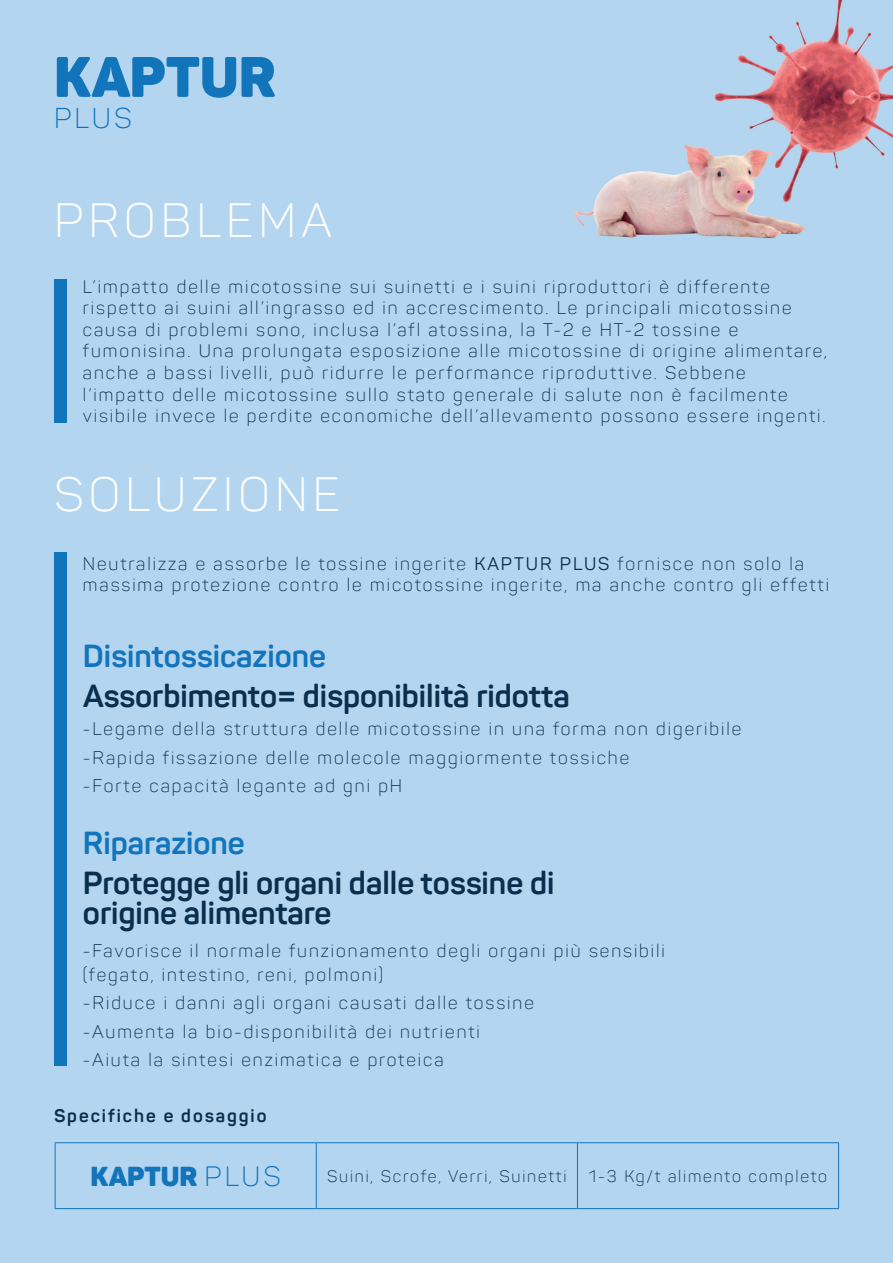
<style>
.page{position:relative;width:893px;height:1263px;background:#b4d5ef}
.page>*{position:absolute;margin:0;border:0;box-sizing:border-box;transform-origin:0 0}
.t1{font:900 56.25px "Panton";color:#1275bc}
.t2{font:300 47.55px "Panton";letter-spacing:.11em;color:#fff}
.t3{font:700 31.5px/30px "Panton";color:#092f4e}
.t4{font:700 31.5px "Panton";color:#1275bc}
.t5{font:300 28.35px "Panton";color:#1275bc}
.t6{font:900 27.15px "Panton";color:#1275bc}
.t7{font:300 18px/21.6px "Panton";letter-spacing:.11em;color:#092f4e}
.t8{font:700 18px "Panton";letter-spacing:.11em;color:#092f4e}
.t9{font:300 16.5px "Panton";letter-spacing:.11em;color:#092f4e}
.s1{font-family:"Panton W01";font-weight:400}
.s2{font-weight:300;font-size:27.75px}
</style>
<div class="page">
<div style="left:54px;top:279px;width:13px;height:144px;background:#1275bc"></div>
<div style="left:54px;top:552px;width:13px;height:514px;background:#1275bc"></div>
<img style="left:714px;top:0;width:179px;height:104px">
<img style="left:749px;top:104px;width:46px;height:24px">
<img style="left:795px;top:104px;width:98px;height:53px">
<img style="left:834px;top:157px;width:4px;height:12px">
<img style="left:684px;top:128px;width:132px;height:42px">
<img style="left:575px;top:170px;width:140px;height:42px">
<img style="left:715px;top:209px;width:33px;height:3px">
<img style="left:574px;top:212px;width:232px;height:27px">
<img style="left:697px;top:168px;width:119px;height:41px">
<hr style="left:55px;top:1142px;width:261px;height:1px;background:#1275bc">
<hr style="left:55px;top:1143px;width:1px;height:65px;background:#1275bc">
<hr style="left:316px;top:1142px;width:261px;height:1px;background:#1275bc">
<hr style="left:316px;top:1143px;width:1px;height:65px;background:#1275bc">
<hr style="left:577px;top:1142px;width:262px;height:1px;background:#1275bc">
<hr style="left:577px;top:1143px;width:1px;height:65px;background:#1275bc">
<hr style="left:838px;top:1143px;width:1px;height:65px;background:#1275bc">
<hr style="left:55px;top:1208px;width:261px;height:1px;background:#1275bc">
<hr style="left:316px;top:1208px;width:261px;height:1px;background:#1275bc">
<hr style="left:577px;top:1208px;width:262px;height:1px;background:#1275bc">
<h1 class="t1" style="left:54px;top:41px;width:223px">KAPTUR</h1>
<h3 class="t5" style="left:54px;top:101px;width:79px">PLUS</h3>
<h2 class="t2" style="left:54px;top:192px;width:279px">PROBLEMA</h2>
<p class="t7" style="left:83px;top:275px;width:746px">L’impatto delle micotossine sui suinetti e i suini riproduttori è differente rispetto ai suini all’ingrasso ed in accrescimento. Le principali micotossine causa di problemi sono, inclusa l’afl atossina, la T-2 e HT-2 tossine e fumonisina. Una prolungata esposizione alle micotossine di origine alimentare, anche a bassi livelli, può ridurre le performance riproduttive. Sebbene l’impatto delle micotossine sullo stato generale di salute non è facilmente visibile invece le perdite economiche dell’allevamento possono essere ingenti.</p>
<h2 class="t2" style="left:54px;top:465px;width:288px">SOLUZIONE</h2>
<p class="t7" style="left:83px;top:553px;width:748px">Neutralizza e assorbe le tossine ingerite <span class="s1">KAPTUR PLUS</span> fornisce non solo la massima protezione contro le micotossine ingerite, ma anche contro gli effetti</p>
<h3 class="t4" style="left:83px;top:636px;width:245px">Disintossicazione</h3>
<h3 class="t3" style="left:83px;top:680px;width:488px">Assorbimento= disponibilità ridotta</h3>
<p class="t7" style="left:83px;top:715px;width:660px;line-height:28.5px">-Legame della struttura delle micotossine in una forma non digeribile -Rapida fissazione delle molecole maggiormente tossiche<br>-Forte capacità legante ad gni pH</p>
<h3 class="t4" style="left:83px;top:823px;width:163px">Riparazione</h3>
<h3 class="t3" style="left:83px;top:867px;width:473px">Protegge gli organi dalle tossine di origine alimentare</h3>
<p class="t7" style="left:83px;top:938px;width:583px;line-height:24px">-Favorisce il normale funzionamento degli organi più sensibili (fegato, intestino, reni, polmoni)</p>
<p class="t7" style="left:83px;top:988px;width:452px;line-height:28.5px">-Riduce i danni agli organi causati dalle tossine -Aumenta la bio-disponibilità dei nutrienti -Aiuta la sintesi enzimatica e proteica</p>
<p class="t8" style="left:54px;top:1104px;width:214px">Specifiche e dosaggio</p>
<h3 class="t6" style="left:91px;top:1159px;width:192px">KAPTUR <span class="s2">PLUS</span></h3>
<p class="t9" style="left:327px;top:1166px;width:241px">Suini, Scrofe, Verri, Suinetti</p>
<p class="t9" style="left:589px;top:1166px;width:240px">1-3 Kg/t alimento completo</p>
</div>
